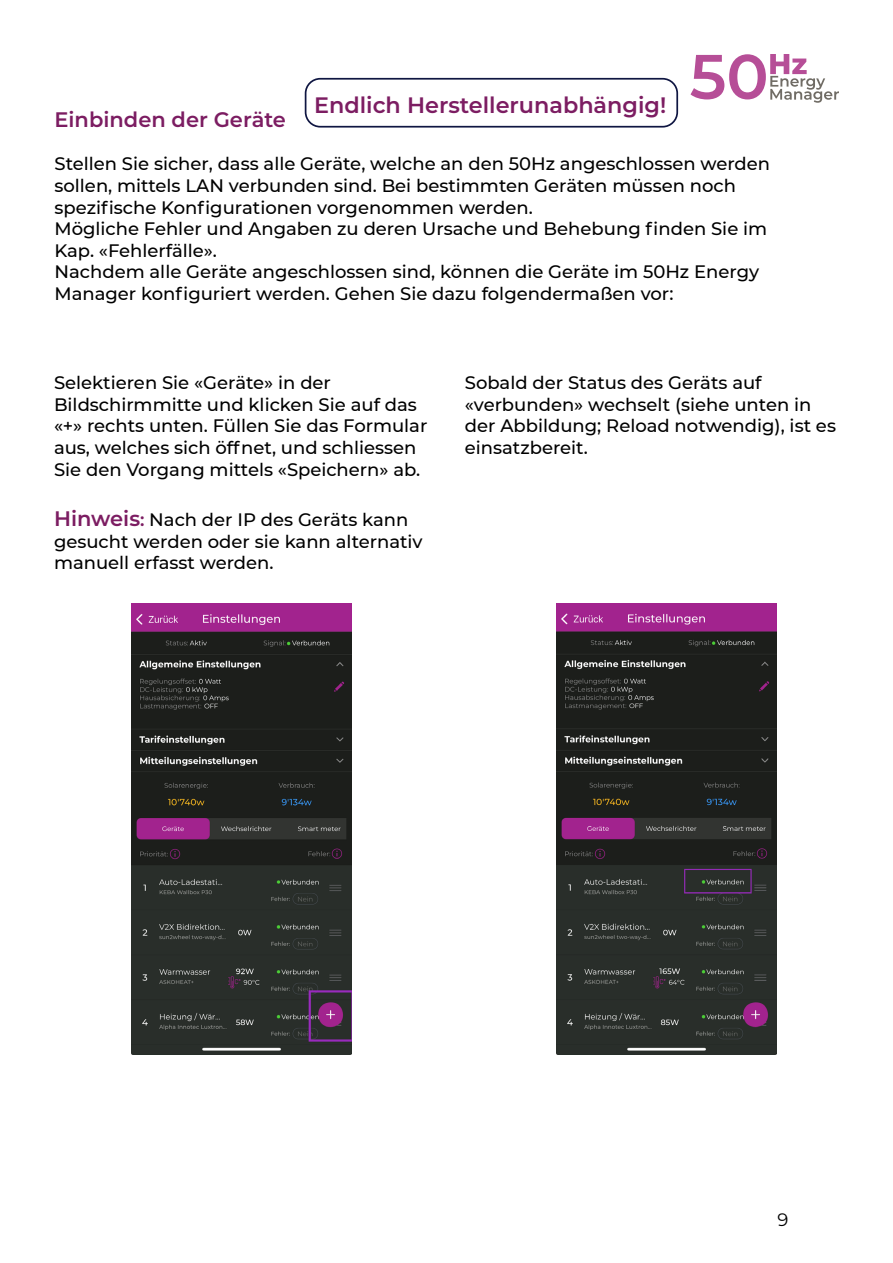
<style>
.page{position:relative;width:893px;height:1263px;background:#fff}
.page>*{position:absolute;margin:0;border:0;box-sizing:border-box;transform-origin:0 0}
.t1{font:600 22.35px "Montserrat";color:#7c1d62}
.t2{font:600 21px "Montserrat";color:#7c1d62}
.t3{font:500 18px/21.6px "Montserrat";color:#000}
.t4{font:18px "Montserrat";color:#000}
.s1{font-weight:600;font-size:21px;color:#7c1d62}
.s2{font-weight:600;color:#7c1d62}
</style>
<div class="page">
<svg style="left:690px;top:54px;width:149px;height:49px"></svg>
<img style="left:132px;top:604px;width:220px;height:450px">
<img style="left:556px;top:604px;width:220px;height:450px">
<div style="left:305px;top:78px;width:373px;height:50px;border:2px solid #0f1642;border-radius:15px"></div>
<p class="t1" style="left:314px;top:89px;width:354px">Endlich Herstellerunabhängig!</p>
<p class="t2" style="left:54px;top:105px;width:233px">Einbinden der Geräte</p>
<p class="t3" style="left:54px;top:153px;width:717px">Stellen Sie sicher, dass alle Geräte, welche an den 50Hz angeschlossen werden sollen, mittels LAN verbunden sind. Bei bestimmten Geräten müssen noch spezifische Konfigurationen vorgenommen werden.<br>Mögliche Fehler und Angaben zu deren Ursache und Behebung finden Sie im Kap. «Fehlerfälle».<br>Nachdem alle Geräte angeschlossen sind, können die Geräte im 50Hz Energy Manager konfiguriert werden. Gehen Sie dazu folgendermaßen vor:</p>
<p class="t3" style="left:54px;top:371px;width:375px">Selektieren Sie «Geräte» in der Bildschirmmitte und klicken Sie auf das «+» rechts unten. Füllen Sie das Formular aus, welches sich öffnet, und schliessen Sie den Vorgang mittels «Speichern» ab.</p>
<p class="t3" style="left:54px;top:508px;width:370px"><span class="s1">Hinweis</span><span class="s2">:</span> Nach der IP des Geräts kann gesucht werden oder sie kann alternativ manuell erfasst werden.</p>
<p class="t3" style="left:465px;top:371px;width:373px">Sobald der Status des Geräts auf «verbunden» wechselt (siehe unten in der Abbildung; Reload notwendig), ist es einsatzbereit.</p>
<p class="t4" style="left:777px;top:1208px;width:12px">9</p>
</div>
